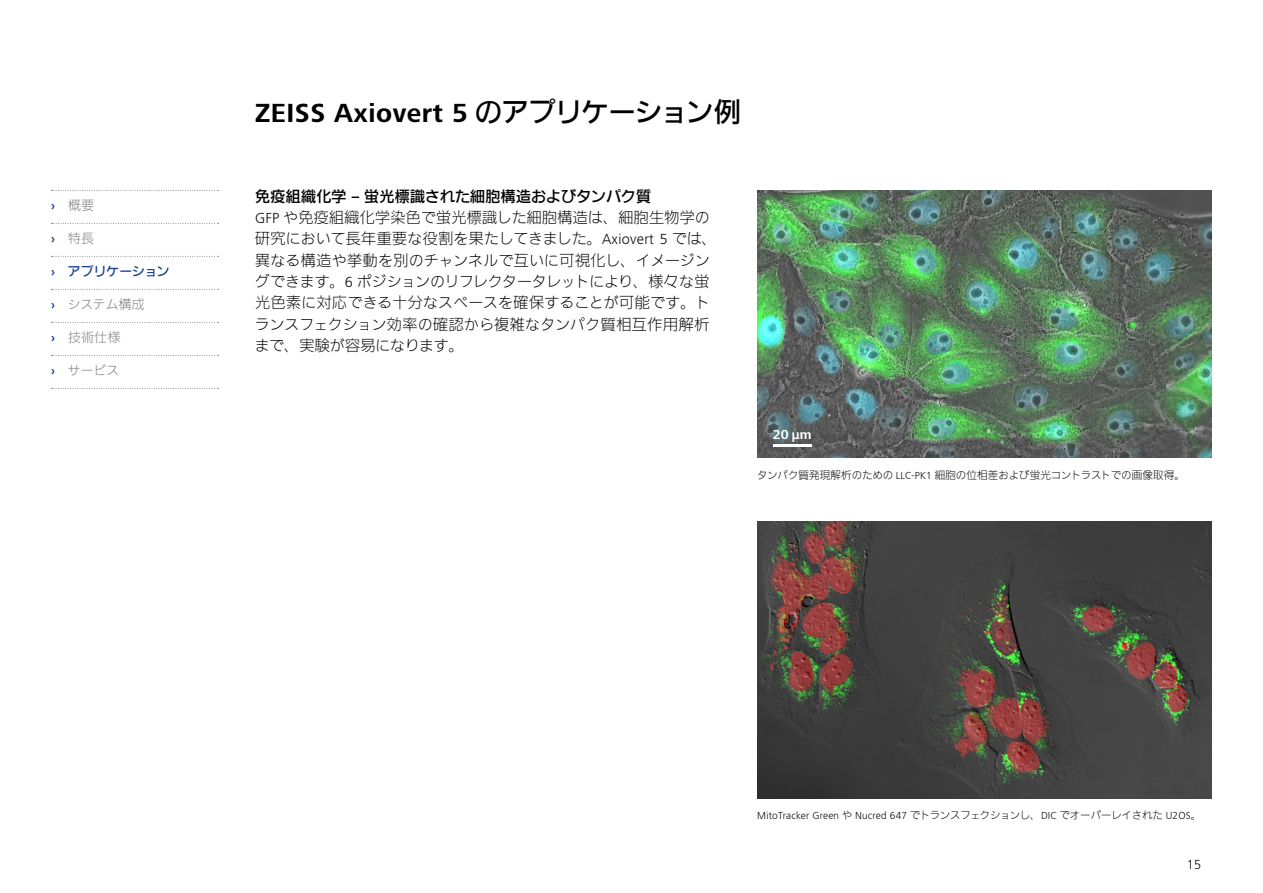
<style>
.page{position:relative;width:1263px;height:893px;background:#fff}
.page>*{position:absolute;margin:0;border:0;box-sizing:border-box;transform-origin:0 0}
.t1{font:700 27px "ZEISS Frutiger Next W1 G";letter-spacing:.02em;color:#000}
.t2{font:300 15px/21.3px "Iwa N Go Pro";letter-spacing:.01em;color:#000}
.t3{font:700 13.5px "ZEISS Frutiger Next W1 G";color:#fff}
.t4{font:300 13.5px "ZEISS Frutiger Next W1 G";color:#000}
.t5{font:300 12.75px "Iwa N Go Pro";letter-spacing:.02em;color:#7c7b7b}
.t6{font:500 12.75px "Iwa N Go Pro";letter-spacing:.005em;color:#164194}
.t7{font:300 10.5px "ZEISS Frutiger Next W1 G";letter-spacing:.02em;color:#000}
.t8{font:300 10.5px "Iwa N Go Pro";color:#000}
.s1{font-family:"ZEISS Frutiger Next W1 G";font-weight:700;color:#164194}
.s2{font-family:"ZEISS Frutiger Next W1 G";font-weight:700}
.s3{font-family:"Iwa N Go Pro";font-weight:500}
.s4{font-weight:500}
.s5{font-family:"ZEISS Frutiger Next W1 G"}
.s6{font-family:"Iwa N Go Pro"}
</style>
<div class="page">
<img style="left:757px;top:190px;width:455px;height:267px">
<hr style="left:773px;top:444px;width:38px;height:2px;background:#fff">
<img style="left:757px;top:521px;width:455px;height:277px">
<svg style="left:51px;top:190px;width:168px;height:1px"></svg>
<svg style="left:51px;top:223px;width:168px;height:1px"></svg>
<svg style="left:51px;top:256px;width:168px;height:1px"></svg>
<svg style="left:51px;top:289px;width:168px;height:1px"></svg>
<svg style="left:51px;top:322px;width:168px;height:1px"></svg>
<svg style="left:51px;top:355px;width:168px;height:1px"></svg>
<svg style="left:51px;top:388px;width:168px;height:1px"></svg>
<p class="t5" style="left:51px;top:196px;width:45px"><span class="s1">›</span> 概要</p>
<p class="t5" style="left:51px;top:229px;width:45px"><span class="s1">›</span> 特長</p>
<p class="t6" style="left:51px;top:262px;width:120px"><span class="s2">›</span> アプリケーション</p>
<p class="t5" style="left:51px;top:295px;width:95px"><span class="s1">›</span> システム構成</p>
<p class="t5" style="left:51px;top:328px;width:71px"><span class="s1">›</span> 技術仕様</p>
<p class="t5" style="left:51px;top:361px;width:70px"><span class="s1">›</span> サービス</p>
<h1 class="t1" style="left:255px;top:93px;width:487px">ZEISS Axiovert 5 <span class="s3">のアプリケーション例</span></h1>
<p class="t2" style="left:255px;top:184px;width:464px"><span class="s4">免疫組織化学</span> <span class="s2">–</span> <span class="s4">蛍光標識された細胞構造およびタンパク質<br></span><span class="s5">GFP</span> や免疫組織化学染色で蛍光標識した細胞構造は、細胞生物学の研究において長年重要な役割を果たしてきました。<span class="s5">Axiovert 5</span> では、異なる構造や挙動を別のチャンネルで互いに可視化し、イメージングできます。<span class="s5">6</span> ポジションのリフレクタータレットにより、様々な蛍光色素に対応できる十分なスペースを確保することが可能です。トランスフェクション効率の確認から複雑なタンパク質相互作用解析まで、実験が容易になります。</p>
<p class="t3" style="left:773px;top:425px;width:41px">20 µm</p>
<p class="t8" style="left:757px;top:467px;width:429px">タンパク質発現解析のための <span class="s5">LLC-PK1</span> 細胞の位相差および蛍光コントラストでの画像取得。</p>
<p class="t7" style="left:757px;top:809px;width:446px">MitoTracker Green <span class="s6">や</span> Nucred 647 <span class="s6">でトランスフェクションし、</span>DIC <span class="s6">でオーバーレイされた</span> U2OS<span class="s6">。</span></p>
<p class="t4" style="left:1187px;top:855px;width:16px">15</p>
</div>
